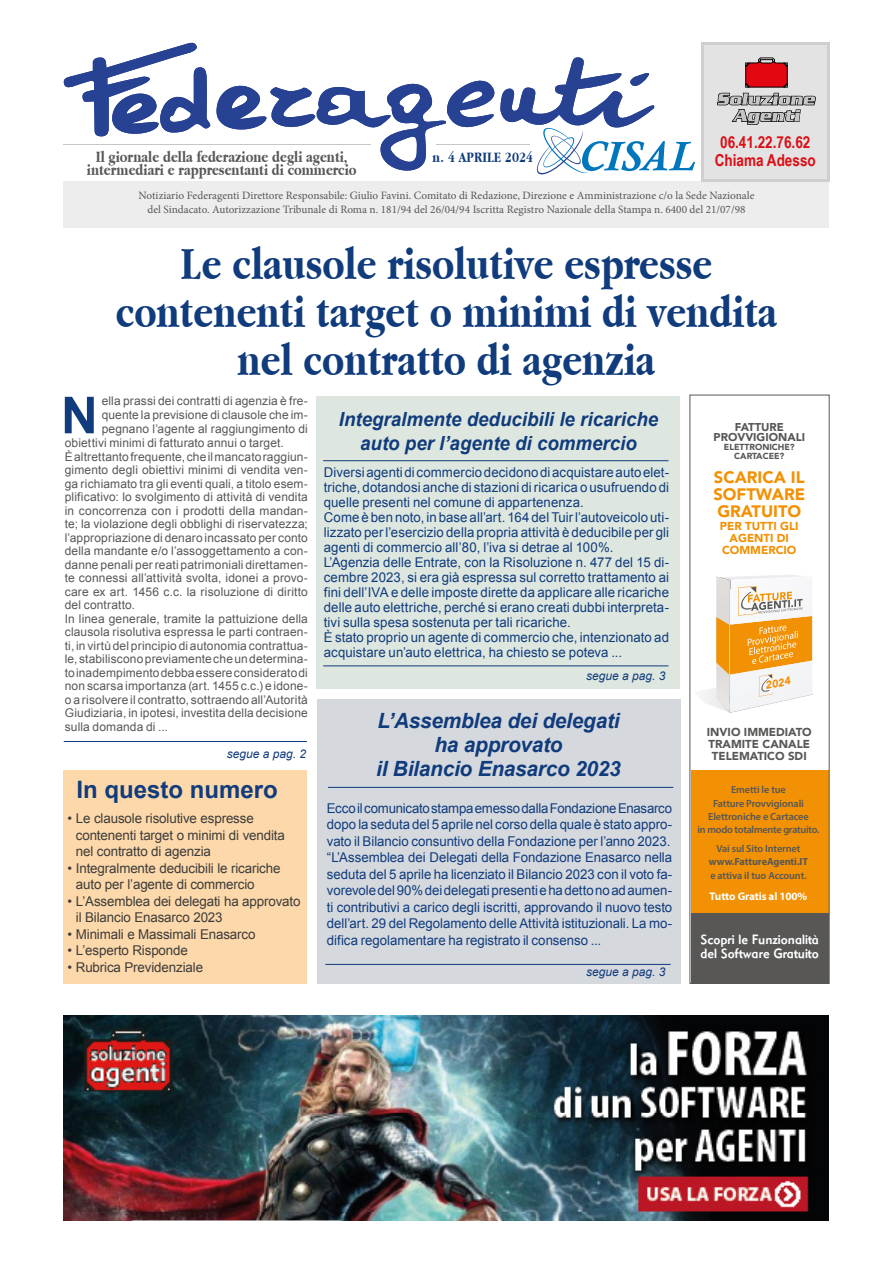
<style>
.page{position:relative;width:893px;height:1263px;background:#fff}
.page>*{position:absolute;margin:0;border:0;box-sizing:border-box;transform-origin:0 0}
.t1{font:700 51px "Arial";color:#103b7c}
.t2{font:700 48px/48px "Apple Garamond";color:#103b7c;text-align:center;scale:.96 1}
.t3{font:700 24px "Arial";color:#103b7c}
.t4{font:italic 700 21px/24px "Arial";letter-spacing:-.01em;color:#103b7c;text-align:center}
.t5{font:italic 700 19.5px/24px "Arial";color:#103b7c;text-align:center;scale:.96 1}
.t6{font:700 16.5px/13.5px "Apple Garamond";color:#575756;text-align:center}
.t7{font:700 16.5px/18px "Arial Narrow";color:#db0e15;text-align:center}
.t8{font:900 16.5px/17px "Avenir";color:#f19103;text-align:justify}
.t9{font:700 15px "Apple Garamond";letter-spacing:.01em;color:#103b7c}
.t10{font:13.5px/15px "Arial";letter-spacing:.005em;color:#103b7c}
.t11{font:13.5px/16.5px "Arial";letter-spacing:-.01em;color:#3c3c3b}
.t12{font:13.05px/14px "Agenti New S Bold Normal";color:#fff}
.t13{font:12px "Arial";letter-spacing:.01em;color:#575756}
.t14{font:italic 12px "Arial";color:#103b7c}
.t15{font:900 11.4px/12.1px "Avenir";color:#585756}
.t16{font:900 11.4px/12.1px "Avenir";color:#f19103;text-align:center}
.t17{font:11.25px/13.5px "Minion Pro";color:#575756;text-align:center}
.t18{font:900 11.25px/10.4px "Avenir";color:#585756;text-align:center}
.t19{font:700 11.1px "Myriad Pro";letter-spacing:-.01em;color:#fff}
.t20{font:italic 900 10.8px "Avenir";color:#f09005}
.t21{font:600 10.35px/13.2px "Myriad Pro";letter-spacing:-.01em;color:#585756;text-align:center}
.t22{font:700 10.35px "Myriad Pro";letter-spacing:-.01em;color:#585756}
.t23{font:900 8.7px/8.7px "Avenir";color:#585756;text-align:center}
</style>
<div class="page">
<img style="left:63px;top:1015px;width:766px;height:205px">
<div style="left:64px;top:181px;width:765px;height:46px;background:#ededed"></div>
<div style="left:702px;top:43px;width:127px;height:138px;background:#e3e3e3"></div>
<svg style="left:717px;top:58px;width:99px;height:67px"></svg>
<hr style="left:702px;top:43px;width:2px;height:138px;background:#d0ced1">
<hr style="left:827px;top:43px;width:2px;height:139px;background:#d0ced1">
<hr style="left:702px;top:43px;width:127px;height:2px;background:#d0ced1">
<hr style="left:702px;top:179px;width:127px;height:3px;background:#d0ced1">
<svg style="left:63px;top:42px;width:632px;height:133px"></svg>
<div style="left:691px;top:771px;width:137px;height:142px;background:#f19103"></div>
<div style="left:691px;top:913px;width:137px;height:70px;background:#585756"></div>
<svg style="left:701px;top:575px;width:112px;height:138px"></svg>
<div style="left:64px;top:771px;width:243px;height:213px;background:#fdd8aa"></div>
<hr style="left:64px;top:741px;width:243px;height:1px;background:#103b7c">
<hr style="left:436px;top:144px;width:94px;height:1px;background:#c6c6c6">
<div style="left:316px;top:397px;width:364px;height:292px;background:#dee7df"></div>
<hr style="left:323px;top:460px;width:345px;height:1px;background:#103b7c">
<hr style="left:323px;top:665px;width:345px;height:1px;background:#103b7c">
<div style="left:317px;top:699px;width:363px;height:285px;background:#d5d9de"></div>
<hr style="left:328px;top:787px;width:345px;height:1px;background:#103b7c">
<hr style="left:325px;top:964px;width:346px;height:1px;background:#103b7c">
<p class="t7" style="left:715px;top:133px;width:103px">06.41.22.76.62<br>Chiama Adesso</p>
<p class="t6" style="left:87px;top:150px;width:271px">Il giornale della federazione degli agenti, intermediari e rappresentanti di commercio</p>
<p class="t17" style="left:138px;top:189px;width:617px">Notiziario Federagenti Direttore Responsabile: Giulio Favini. Comitato di Redazione, Direzione e Amministrazione c/o la Sede Nazionale del Sindacato. Autorizzazione Tribunale di Roma n. 181/94 del 26/04/94 Iscritta Registro Nazionale della Stampa n. 6400 del 21/07/98</p>
<p class="t9" style="left:433px;top:148px;width:102px">n. 4 APRILE 2024</p>
<h2 class="t2" style="left:116px;top:239px;width:691px">Le clausole risolutive espresse contenenti target o minimi di vendita nel contratto di agenzia</h2>
<h1 class="t1" style="left:61px;top:381px;width:38px">N</h1>
<p class="t13" style="left:102px;top:393px;width:208px">ella prassi dei contratti di agenzia è fre-</p>
<p class="t13" style="left:102px;top:407px;width:208px">quente la previsione di clausole che im-</p>
<p class="t13" style="left:102px;top:421px;width:208px">pegnano l’agente al raggiungimento di</p>
<p class="t13" style="left:65px;top:435px;width:221px">obiettivi minimi di fatturato annui o target.</p>
<p class="t13" style="left:65px;top:449px;width:245px">È altrettanto frequente, che il mancato raggiun-</p>
<p class="t13" style="left:65px;top:462px;width:245px">gimento degli obiettivi minimi di vendita ven-</p>
<p class="t13" style="left:65px;top:476px;width:245px">ga richiamato tra gli eventi quali, a titolo esem-</p>
<p class="t13" style="left:65px;top:489px;width:245px">plificativo: lo svolgimento di attività di vendita</p>
<p class="t13" style="left:65px;top:503px;width:245px">in concorrenza con i prodotti della mandan-</p>
<p class="t13" style="left:65px;top:516px;width:245px">te; la violazione degli obblighi di riservatezza;</p>
<p class="t13" style="left:65px;top:530px;width:245px">l’appropriazione di denaro incassato per conto</p>
<p class="t13" style="left:65px;top:543px;width:245px">della mandante e/o l’assoggettamento a con-</p>
<p class="t13" style="left:65px;top:557px;width:245px">danne penali per reati patrimoniali direttamen-</p>
<p class="t13" style="left:65px;top:570px;width:245px">te connessi all’attività svolta, idonei a provo-</p>
<p class="t13" style="left:65px;top:584px;width:245px">care ex art. 1456 c.c. la risoluzione di diritto</p>
<p class="t13" style="left:65px;top:597px;width:72px">del contratto.</p>
<p class="t13" style="left:65px;top:611px;width:245px">In linea generale, tramite la pattuizione della</p>
<p class="t13" style="left:65px;top:624px;width:245px">clausola risolutiva espressa le parti contraen-</p>
<p class="t13" style="left:65px;top:638px;width:245px">ti, in virtù del principio di autonomia contrattua-</p>
<p class="t13" style="left:65px;top:651px;width:245px">le, stabiliscono previamente che un determina-</p>
<p class="t13" style="left:65px;top:665px;width:245px">to inadempimento debba essere considerato di</p>
<p class="t13" style="left:65px;top:678px;width:245px">non scarsa importanza (art. 1455 c.c.) e idone-</p>
<p class="t13" style="left:65px;top:692px;width:245px">o a risolvere il contratto, sottraendo all’Autorità</p>
<p class="t13" style="left:65px;top:705px;width:245px">Giudiziaria, in ipotesi, investita della decisione</p>
<p class="t13" style="left:65px;top:719px;width:105px">sulla domanda di ...</p>
<p class="t14" style="left:227px;top:746px;width:81px">segue a pag. 2</p>
<h3 class="t3" style="left:76px;top:774px;width:203px">In questo numero</h3>
<p class="t11" style="left:76px;top:810px;width:211px;text-indent:-9px">• Le clausole risolutive espresse contenenti target o minimi di vendita nel contratto di agenzia</p>
<p class="t11" style="left:76px;top:860px;width:206px;text-indent:-9px">• Integralmente deducibili le ricariche auto per l’agente di commercio</p>
<p class="t11" style="left:76px;top:893px;width:226px;text-indent:-9px">• L’Assemblea dei delegati ha approvato il Bilancio Enasarco 2023</p>
<p class="t11" style="left:67px;top:926px;width:190px">• Minimali e Massimali Enasarco</p>
<p class="t11" style="left:67px;top:942px;width:122px">• L’esperto Risponde</p>
<p class="t11" style="left:67px;top:959px;width:137px">• Rubrica Previdenziale</p>
<h3 class="t5" style="left:339px;top:408px;width:334px">Integralmente deducibili le ricariche auto per l’agente di commercio</h3>
<p class="t10" style="left:324px;top:464px;width:347px">Diversi agenti di commercio decidono di acquistare auto elet&shy;triche, dotandosi anche di stazioni di ricarica o usufruendo di quelle presenti nel comune di appartenenza.<br>Come è ben noto, in base all’art. 164 del Tuir l’autoveicolo uti&shy;lizzato per l’esercizio della propria attività è deducibile per gli agenti di commercio all’80, l’iva si detrae al 100%.<br>L’Agenzia delle Entrate, con la Risoluzione n. 477 del 15 di&shy;cembre 2023, si era già espressa sul corretto trattamento ai fini dell’IVA e delle imposte dirette da applicare alle ricariche delle auto elettriche, perché si erano creati dubbi interpreta&shy;tivi sulla spesa sostenuta per tali ricariche.<br>È stato proprio un agente di commercio che, intenzionato ad acquistare un’auto elettrica, ha chiesto se poteva ...</p>
<p class="t14" style="left:586px;top:668px;width:81px">segue a pag. 3</p>
<h3 class="t4" style="left:376px;top:710px;width:246px">L’Assemblea dei delegati ha approvato<br>il Bilancio Enasarco 2023</h3>
<p class="t10" style="left:327px;top:800px;width:347px;line-height:16.5px">Ecco il comunicato stampa emesso dalla Fondazione Enasarco dopo la seduta del 5 aprile nel corso della quale è stato appro&shy;vato il Bilancio consuntivo della Fondazione per l’anno 2023. “L’Assemblea dei Delegati della Fondazione Enasarco nella seduta del 5 aprile ha licenziato il Bilancio 2023 con il voto fa&shy;vorevole del 90% dei delegati presenti e ha detto no ad aumen&shy;ti contributivi a carico degli iscritti, approvando il nuovo testo dell’art. 29 del Regolamento delle Attività istituzionali. La mo&shy;difica regolamentare ha registrato il consenso ...</p>
<p class="t14" style="left:586px;top:963px;width:81px">segue a pag. 3</p>
<p class="t18" style="left:714px;top:421px;width:93px">FATTURE<br>PROVVIGIONALI</p>
<p class="t23" style="left:724px;top:442px;width:72px">ELETTRONICHE?<br>CARTACEE?</p>
<p class="t8" style="left:713px;top:468px;width:93px">SCARICA IL SOFTWARE GRATUITO</p>
<p class="t16" style="left:720px;top:520px;width:80px">PER TUTTI GLI<br>AGENTI DI<br>COMMERCIO</p>
<p class="t20" style="left:764px;top:676px;width:27px;rotate:-11deg">2024</p>
<p class="t15" style="left:707px;top:725px;width:106px">INVIO IMMEDIATO<br>TRAMITE CANALE<br>TELEMATICO SDI</p>
<p class="t21" style="left:697px;top:783px;width:123px">Emetti le tue<br>Fatture Provvigionali<br>Elettroniche e Cartacee<br>in modo totalmente gratuito.</p>
<p class="t21" style="left:716px;top:842px;width:85px">Vai sul Sito Internet</p>
<p class="t22" style="left:709px;top:855px;width:101px">www.FattureAgenti.IT</p>
<p class="t21" style="left:710px;top:868px;width:98px">e attiva il tuo Account.</p>
<p class="t19" style="left:710px;top:889px;width:99px">Tutto Gratis al 100%</p>
<p class="t12" style="left:700px;top:932px;width:120px">Scopri le Funzionalità del Software Gratuito</p>
</div>
